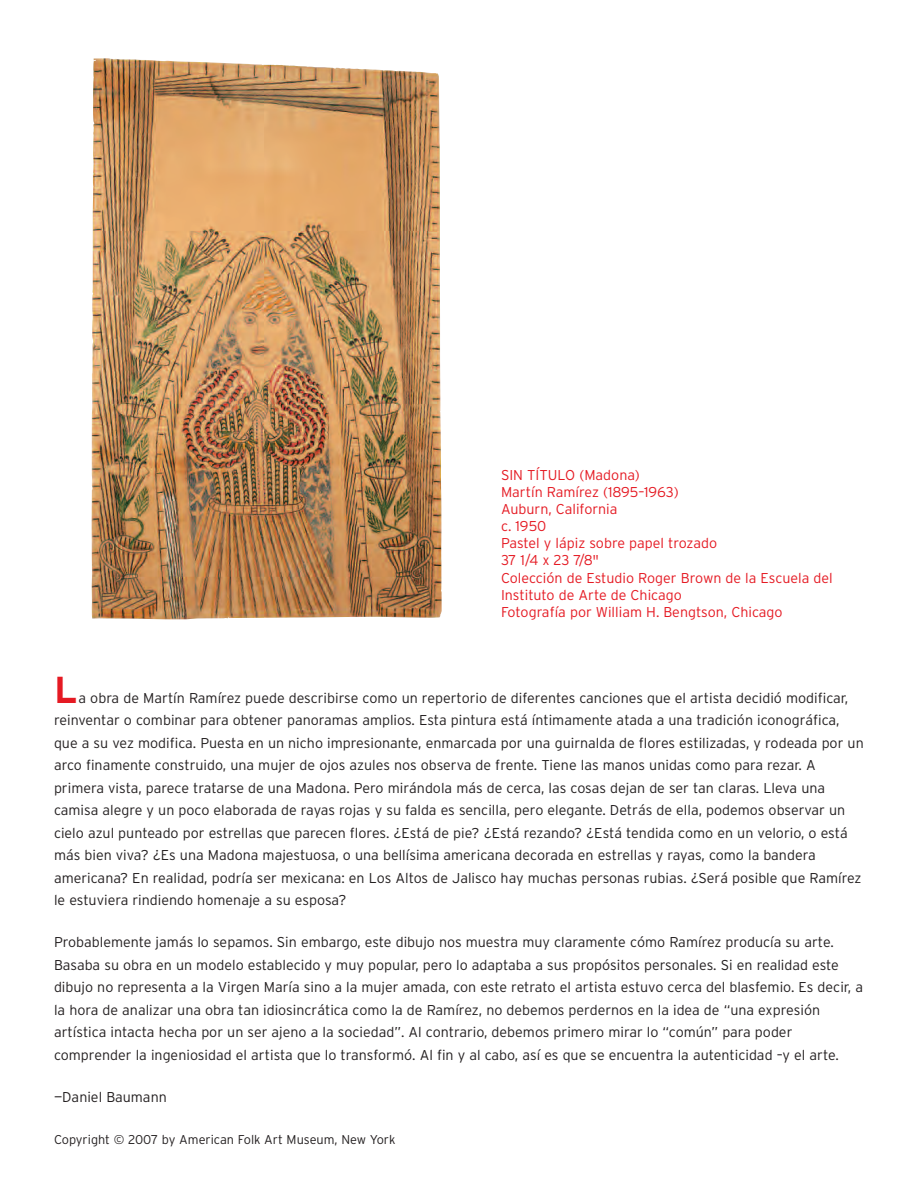
<style>
.page{position:relative;width:918px;height:1188px;background:#fff}
.page>*{position:absolute;margin:0;border:0;box-sizing:border-box;transform-origin:0 0}
.t1{font:700 37.5px "Interstate";color:#e51a23}
.t2{font:300 14.25px/22.5px "Interstate";color:#231f20}
.t3{font:300 14.25px/17.1px "Interstate";color:#e51a23}
.t4{font:300 12.75px "Interstate";color:#231f20}
</style>
<div class="page">
<img style="left:92px;top:58px;width:350px;height:562px">
<p class="t3" style="left:501px;top:467px;width:333px">SIN TÍTULO (Madona)<br>Martín Ramírez (1895–1963)<br>Auburn, California<br>c. 1950<br>Pastel y lápiz sobre papel trozado<br>37 1/4 x 23 7/8"<br>Colección de Estudio Roger Brown de la Escuela del<br>Instituto de Arte de Chicago<br>Fotografía por William H. Bengtson, Chicago</p>
<h1 class="t1" style="left:54px;top:668px;width:25px">L</h1>
<p class="t2" style="left:54px;top:686px;width:811px;text-indent:25px">a obra de Martín Ramírez puede describirse como un repertorio de diferentes canciones que el artista decidió modificar, reinventar o combinar para obtener panoramas amplios. Esta pintura está íntimamente atada a una tradición iconográfica, que a su vez modifica. Puesta en un nicho impresionante, enmarcada por una guirnalda de flores estilizadas, y rodeada por un arco finamente construido, una mujer de ojos azules nos observa de frente. Tiene las manos unidas como para rezar. A primera vista, parece tratarse de una Madona. Pero mirándola más de cerca, las cosas dejan de ser tan claras. Lleva una camisa alegre y un poco elaborada de rayas rojas y su falda es sencilla, pero elegante. Detrás de ella, podemos observar un cielo azul punteado por estrellas que parecen flores. ¿Está de pie? ¿Está rezando? ¿Está tendida como en un velorio, o está más bien viva? ¿Es una Madona majestuosa, o una bellísima americana decorada en estrellas y rayas, como la bandera americana? En realidad, podría ser mexicana: en Los Altos de Jalisco hay muchas personas rubias. ¿Será posible que Ramírez le estuviera rindiendo homenaje a su esposa?</p>
<p class="t2" style="left:54px;top:931px;width:811px">Probablemente jamás lo sepamos. Sin embargo, este dibujo nos muestra muy claramente cómo Ramírez producía su arte.<br>Basaba su obra en un modelo establecido y muy popular, pero lo adaptaba a sus propósitos personales. Si en realidad este dibujo no representa a la Virgen María sino a la mujer amada, con este retrato el artista estuvo cerca del blasfemio. Es decir, a la hora de analizar una obra tan idiosincrática como la de Ramírez, no debemos perdernos en la idea de “una expresión artística intacta hecha por un ser ajeno a la sociedad”. Al contrario, debemos primero mirar lo “común” para poder comprender la ingeniosidad el artista que lo transformó. Al fin y al cabo, así es que se encuentra la autenticidad –y el arte.</p>
<p class="t2" style="left:54px;top:1085px;width:114px">—Daniel Baumann</p>
<p class="t4" style="left:54px;top:1132px;width:343px">Copyright © 2007 by American Folk Art Museum, New York</p>
</div>
